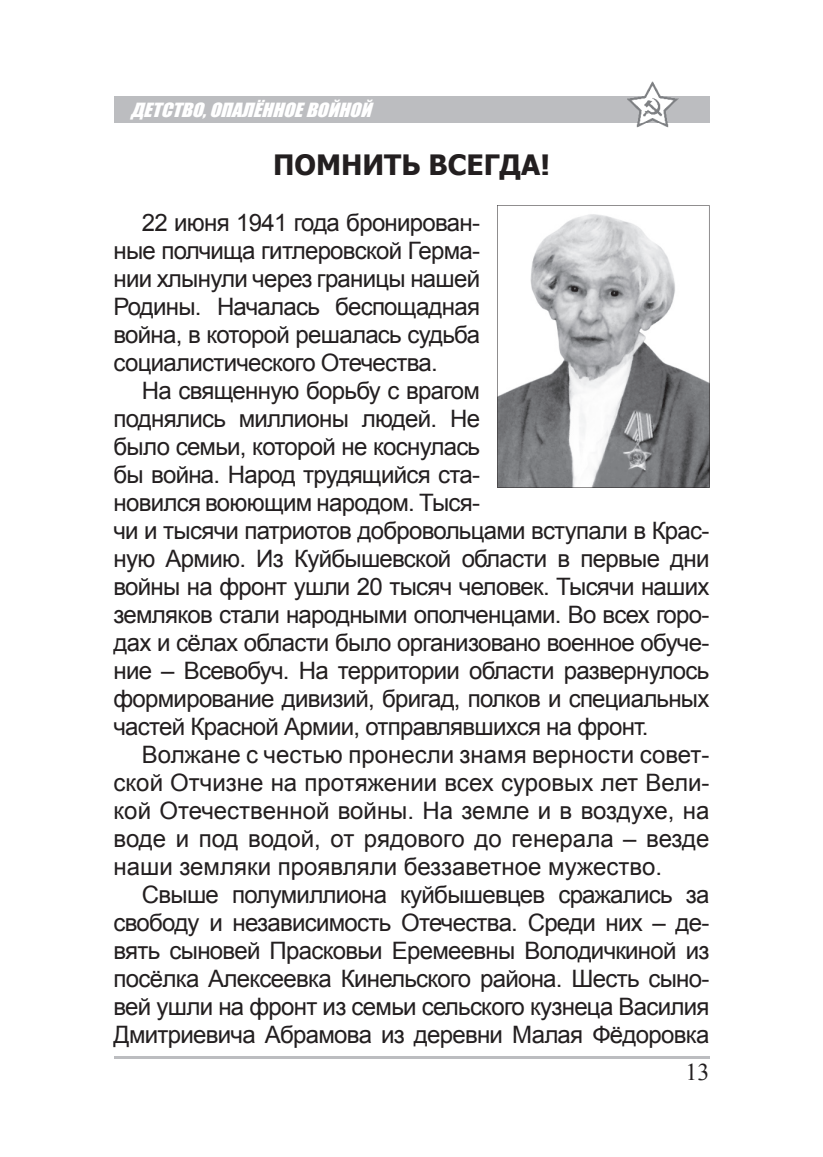
<style>
.page{position:relative;width:823px;height:1157px;background:#fff}
.page>*{position:absolute;margin:0;border:0;box-sizing:border-box;transform-origin:0 0}
.t1{font:700 28px "Tahoma";color:#231f20}
.t2{font:24px "Arial";letter-spacing:-.03em;color:#231f20}
.t3{font:24px "Arial";color:#231f20}
.t4{font:24px "Times New Roman";color:#231f20}
.t5{font:italic 18px "Impact";color:#fff;scale:1.1 1}
</style>
<div class="page">
<div style="left:113px;top:96px;width:596px;height:27px;background:#bcbdc0"></div>
<img style="left:636px;top:81px;width:33px;height:46px">
<img style="left:627px;top:96px;width:50px;height:27px">
<hr style="left:113px;top:1056px;width:596px;height:2px;background:#bcbdc0">
<svg style="left:497px;top:205px;width:212px;height:283px"></svg>
<p class="t5" style="left:130px;top:99px;width:225px">ДЕТСТВО,ОПАЛЁННОЕ ВОЙНОЙ</p>
<p class="t1" style="left:273px;top:146px;width:278px">ПОМНИТЬ ВСЕГДА!</p>
<p class="t2" style="left:142px;top:209px;width:339px">22 июня 1941 года бронирован-</p>
<p class="t2" style="left:113px;top:237px;width:368px">ные полчища гитлеровской Герма-</p>
<p class="t2" style="left:113px;top:265px;width:368px">нии хлынули через границы нашей</p>
<p class="t2" style="left:113px;top:293px;width:368px">Родины. Началась беспощадная</p>
<p class="t2" style="left:113px;top:321px;width:368px">война, в которой решалась судьба</p>
<p class="t2" style="left:113px;top:349px;width:325px">социалистического Отечества.</p>
<p class="t2" style="left:142px;top:377px;width:339px">На священную борьбу с врагом</p>
<p class="t2" style="left:113px;top:405px;width:368px">поднялись миллионы людей. Не</p>
<p class="t2" style="left:113px;top:433px;width:368px">было семьи, которой не коснулась</p>
<p class="t2" style="left:113px;top:461px;width:368px">бы война. Народ трудящийся ста-</p>
<p class="t2" style="left:113px;top:489px;width:368px">новился воюющим народом. Тыся-</p>
<p class="t2" style="left:113px;top:517px;width:597px">чи и тысячи патриотов добровольцами вступали в Крас-</p>
<p class="t2" style="left:113px;top:545px;width:597px">ную Армию. Из Куйбышевской области в первые дни</p>
<p class="t2" style="left:113px;top:573px;width:597px">войны на фронт ушли 20 тысяч человек. Тысячи наших</p>
<p class="t2" style="left:113px;top:601px;width:597px">земляков стали народными ополченцами. Во всех горо-</p>
<p class="t2" style="left:113px;top:629px;width:597px">дах и сёлах области было организовано военное обуче-</p>
<p class="t2" style="left:113px;top:657px;width:597px">ние – Всевобуч. На территории области развернулось</p>
<p class="t2" style="left:113px;top:685px;width:597px">формирование дивизий, бригад, полков и специальных</p>
<p class="t2" style="left:113px;top:713px;width:536px">частей Красной Армии, отправлявшихся на фронт.</p>
<p class="t3" style="left:142px;top:741px;width:568px">Волжане с честью пронесли знамя верности совет-</p>
<p class="t3" style="left:113px;top:769px;width:597px">ской Отчизне на протяжении всех суровых лет Вели-</p>
<p class="t3" style="left:113px;top:797px;width:597px">кой Отечественной войны. На земле и в воздухе, на</p>
<p class="t3" style="left:113px;top:825px;width:597px">воде и под водой, от рядового до генерала – везде</p>
<p class="t3" style="left:113px;top:853px;width:549px">наши земляки проявляли беззаветное мужество.</p>
<p class="t2" style="left:142px;top:881px;width:568px">Свыше полумиллиона куйбышевцев сражались за</p>
<p class="t2" style="left:113px;top:909px;width:597px">свободу и независимость Отечества. Среди них – де-</p>
<p class="t2" style="left:113px;top:937px;width:597px">вять сыновей Прасковьи Еремеевны Володичкиной из</p>
<p class="t2" style="left:113px;top:965px;width:597px">посёлка Алексеевка Кинельского района. Шесть сыно-</p>
<p class="t2" style="left:113px;top:993px;width:597px">вей ушли на фронт из семьи сельского кузнеца Василия</p>
<p class="t2" style="left:113px;top:1021px;width:597px">Дмитриевича Абрамова из деревни Малая Фёдоровка</p>
<p class="t4" style="left:685px;top:1058px;width:25px">13</p>
</div>
